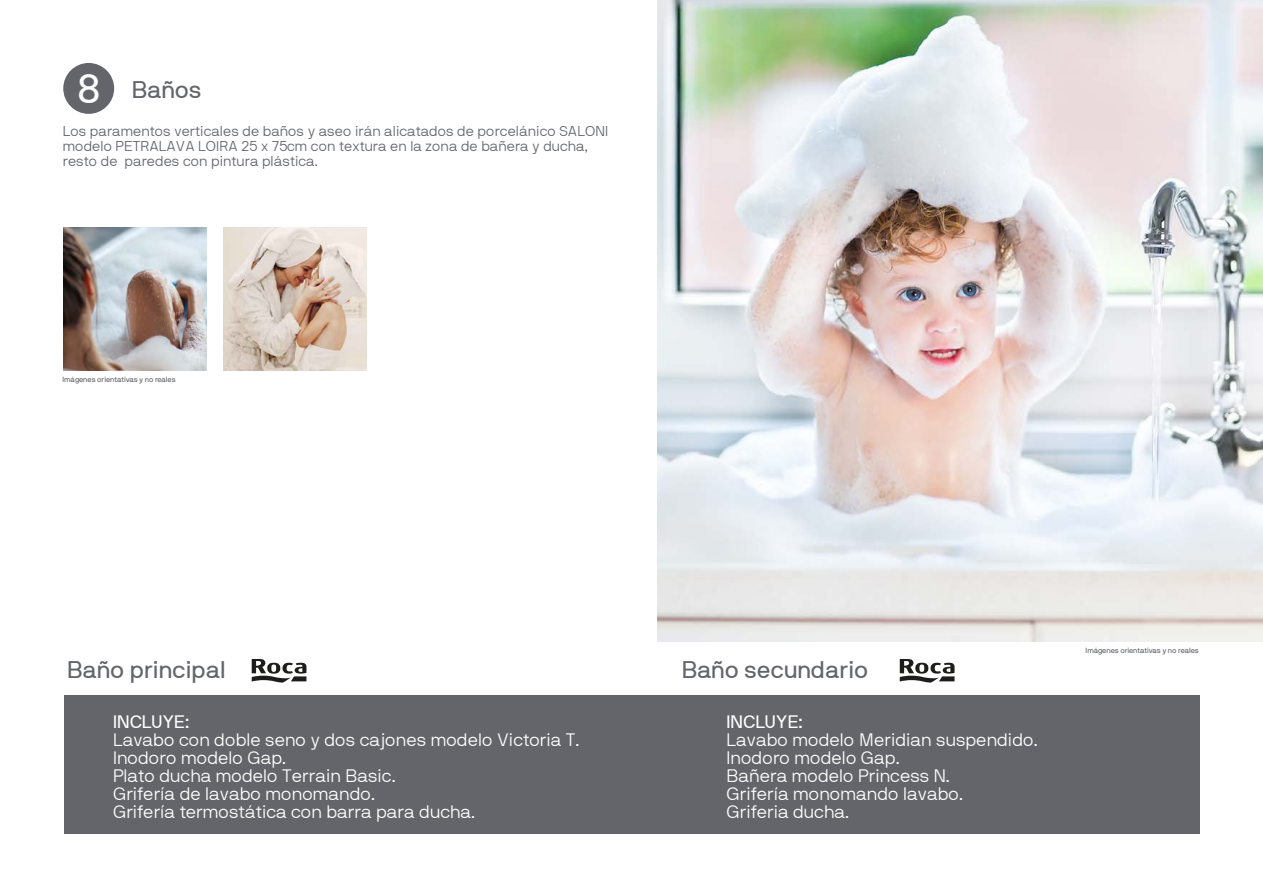
<style>
.page{position:relative;width:1263px;height:893px;background:#fff}
.page>*{position:absolute;margin:0;border:0;box-sizing:border-box;transform-origin:0 0}
.t1{font:24px "NB International Regular Webfont";color:#63656a}
.t2{font:18px/18px "NB International Light Webfont";letter-spacing:-.005em;color:#fff}
.t3{font:18px "NB International Regular Webfont";letter-spacing:-.005em;color:#fff}
.t4{font:14.25px/15px "NB International Light Webfont";color:#63656a}
.t5{font:7.5px "NB International Pro";color:#63656a}
.s1{font-size:41.1px;color:#fff}
</style>
<div class="page">
<img style="left:657px;top:0;width:606px;height:641px">
<div style="left:63px;top:63px;width:51px;height:51px;background:#63656a;border-radius:50%"></div>
<div style="left:64px;top:696px;width:1135px;height:138px;background:#63656a"></div>
<img style="left:224px;top:227px;width:143px;height:143px">
<img style="left:63px;top:227px;width:143px;height:143px">
<svg style="left:252px;top:659px;width:54px;height:24px"></svg>
<svg style="left:900px;top:659px;width:54px;height:24px"></svg>
<h1 class="t1" style="left:77px;top:76px;width:126px"><span class="s1">8</span> Baños</h1>
<p class="t4" style="left:63px;top:124px;width:547px">Los paramentos verticales de baños y aseo irán alicatados de porcelánico SALONI modelo PETRALAVA LOIRA 25 x 75cm con textura en la zona de bañera y ducha, resto de paredes con pintura plástica.</p>
<p class="t5" style="left:63px;top:375px;width:115px">Imágenes orientativas y no reales</p>
<h1 class="t1" style="left:67px;top:656px;width:160px">Baño principal</h1>
<h1 class="t1" style="left:682px;top:656px;width:188px">Baño secundario</h1>
<p class="t3" style="left:113px;top:711px;width:78px">INCLUYE:</p>
<p class="t2" style="left:113px;top:730px;width:468px">Lavabo con doble seno y dos cajones modelo Victoria T.<br>Inodoro modelo Gap.<br>Plato ducha modelo Terrain Basic.<br>Grifería de lavabo monomando.<br>Grifería termostática con barra para ducha.</p>
<p class="t3" style="left:726px;top:711px;width:78px">INCLUYE:</p>
<p class="t2" style="left:726px;top:730px;width:313px">Lavabo modelo Meridian suspendido.<br>Inodoro modelo Gap.<br>Bañera modelo Princess N.<br>Grifería monomando lavabo.<br>Griferia ducha.</p>
<p class="t5" style="left:1086px;top:647px;width:115px">Imágenes orientativas y no reales</p>
</div>
